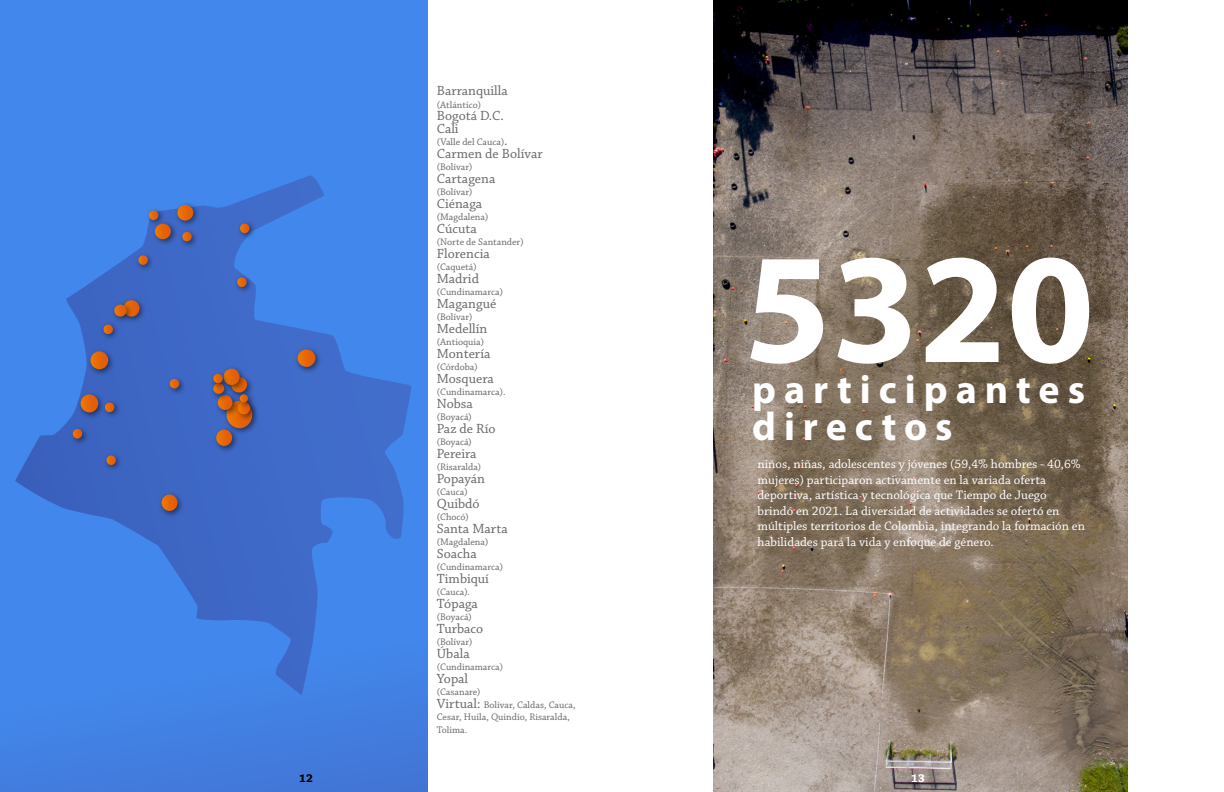
<style>
.page{position:relative;width:1224px;height:792px;background:#fff}
.page>*{position:absolute;margin:0;border:0;box-sizing:border-box;transform-origin:0 0}
.t1{font:700 157.9px "Myriad Pro";color:#fff}
.t2{font:700 40px/37.2px "Myriad Pro";letter-spacing:.2em;color:#fff}
.t3{font:14px/12.5px "Chaparral Pro";color:#686868}
.t4{font:13px/15.6px "Chaparral Pro";color:#fff}
.t5{font:700 12px "Chaparral Pro";color:#000}
.t6{font:700 12px "Chaparral Pro";color:#fff}
.t7{font:10px/12.5px "Chaparral Pro";color:#686868}
.s1{font-size:14px}
</style>
<div class="page">
<img style="left:713px;top:0;width:414px;height:792px">
<div style="left:0;top:0;width:428px;height:792px;background:linear-gradient(to bottom,#428aef,#4283e6)"></div>
<svg style="left:15px;top:175px;width:397px;height:520px;background:#407adb"></svg>
<div style="left:223px;top:397px;width:37px;height:39px;background:#000;opacity:.52"></div>
<div style="left:234px;top:398px;width:24px;height:24px;background:#000;opacity:.52"></div>
<div style="left:228px;top:374px;width:26px;height:26px;background:#3f6ac6"></div>
<div style="left:236px;top:391px;width:20px;height:19px;background:#000;opacity:.52"></div>
<div style="left:87px;top:348px;width:29px;height:29px;background:#000;opacity:.52"></div>
<svg style="left:90px;top:351px;width:19px;height:19px"></svg>
<div style="left:294px;top:346px;width:29px;height:28px;background:#000;opacity:.52"></div>
<svg style="left:297px;top:349px;width:19px;height:18px"></svg>
<div style="left:120px;top:297px;width:27px;height:27px;background:#000;opacity:.52"></div>
<div style="left:158px;top:491px;width:27px;height:28px;background:#000;opacity:.52"></div>
<svg style="left:161px;top:495px;width:17px;height:16px"></svg>
<div style="left:213px;top:426px;width:27px;height:28px;background:#000;opacity:.52"></div>
<div style="left:220px;top:365px;width:27px;height:28px;background:#000;opacity:.52"></div>
<div style="left:210px;top:380px;width:22px;height:22px;background:#3e67c3"></div>
<div style="left:152px;top:220px;width:26px;height:27px;background:#000;opacity:.52"></div>
<div style="left:174px;top:201px;width:27px;height:27px;background:#000;opacity:.52"></div>
<svg style="left:177px;top:205px;width:17px;height:16px"></svg>
<div style="left:179px;top:228px;width:20px;height:21px;background:#000;opacity:.52"></div>
<svg style="left:182px;top:232px;width:10px;height:9px"></svg>
<div style="left:210px;top:370px;width:20px;height:21px;background:#3d66c2"></div>
<svg style="left:213px;top:369px;width:40px;height:77px;background:#865f5d"></svg>
<div style="left:111px;top:301px;width:23px;height:23px;background:#000;opacity:.52"></div>
<svg style="left:114px;top:300px;width:26px;height:17px"></svg>
<div style="left:100px;top:321px;width:20px;height:20px;background:#000;opacity:.52"></div>
<svg style="left:103px;top:325px;width:10px;height:9px"></svg>
<div style="left:166px;top:375px;width:21px;height:21px;background:#000;opacity:.52"></div>
<svg style="left:170px;top:379px;width:9px;height:10px"></svg>
<div style="left:103px;top:452px;width:20px;height:20px;background:#000;opacity:.52"></div>
<svg style="left:106px;top:455px;width:10px;height:10px"></svg>
<div style="left:69px;top:425px;width:21px;height:21px;background:#000;opacity:.52"></div>
<svg style="left:73px;top:429px;width:9px;height:10px"></svg>
<div style="left:236px;top:220px;width:21px;height:20px;background:#000;opacity:.52"></div>
<svg style="left:240px;top:224px;width:10px;height:9px"></svg>
<div style="left:234px;top:274px;width:20px;height:20px;background:#000;opacity:.52"></div>
<svg style="left:237px;top:277px;width:10px;height:10px"></svg>
<div style="left:101px;top:399px;width:21px;height:20px;background:#000;opacity:.52"></div>
<svg style="left:106px;top:403px;width:9px;height:9px"></svg>
<div style="left:77px;top:391px;width:29px;height:29px;background:#000;opacity:.52"></div>
<svg style="left:80px;top:394px;width:19px;height:19px"></svg>
<div style="left:135px;top:252px;width:20px;height:20px;background:#000;opacity:.52"></div>
<svg style="left:138px;top:255px;width:10px;height:10px"></svg>
<div style="left:145px;top:207px;width:21px;height:20px;background:#4186e9"></div>
<svg style="left:149px;top:210px;width:22px;height:30px"></svg>
<h3 class="t3" style="left:437px;top:85px;width:73px">Barranquilla</h3>
<p class="t7" style="left:437px;top:99px;width:46px">(Atlántico)</p>
<h3 class="t3" style="left:437px;top:110px;width:69px">Bogotá D.C.<br>Cali</h3>
<p class="t7" style="left:437px;top:136px;width:72px">(Valle del Cauca)<span class="s1">.</span></p>
<h3 class="t3" style="left:437px;top:148px;width:107px">Carmen de Bolívar</h3>
<p class="t7" style="left:437px;top:161px;width:37px">(Bolívar)</p>
<h3 class="t3" style="left:437px;top:173px;width:60px">Cartagena</h3>
<p class="t7" style="left:437px;top:186px;width:37px">(Bolívar)</p>
<h3 class="t3" style="left:437px;top:198px;width:47px">Ciénaga</h3>
<p class="t7" style="left:437px;top:211px;width:53px">(Magdalena)</p>
<h3 class="t3" style="left:437px;top:223px;width:42px">Cúcuta</h3>
<p class="t7" style="left:437px;top:236px;width:88px">(Norte de Santander)</p>
<h3 class="t3" style="left:437px;top:248px;width:55px">Florencia</h3>
<p class="t7" style="left:437px;top:261px;width:41px">(Caquetá)</p>
<h3 class="t3" style="left:437px;top:273px;width:44px">Madrid</h3>
<p class="t7" style="left:437px;top:286px;width:68px">(Cundinamarca)</p>
<h3 class="t3" style="left:437px;top:298px;width:61px">Magangué</h3>
<p class="t7" style="left:437px;top:311px;width:37px">(Bolívar)</p>
<h3 class="t3" style="left:437px;top:323px;width:52px">Medellín</h3>
<p class="t7" style="left:437px;top:336px;width:49px">(Antioquia)</p>
<h3 class="t3" style="left:437px;top:348px;width:55px">Montería</h3>
<p class="t7" style="left:437px;top:361px;width:42px">(Córdoba)</p>
<h3 class="t3" style="left:437px;top:373px;width:58px">Mosquera</h3>
<p class="t7" style="left:437px;top:386px;width:70px">(Cundinamarca).</p>
<h3 class="t3" style="left:437px;top:398px;width:38px">Nobsa</h3>
<p class="t7" style="left:437px;top:411px;width:37px">(Boyacá)</p>
<h3 class="t3" style="left:437px;top:423px;width:60px">Paz de Río</h3>
<p class="t7" style="left:437px;top:436px;width:37px">(Boyacá)</p>
<h3 class="t3" style="left:437px;top:448px;width:41px">Pereira</h3>
<p class="t7" style="left:437px;top:461px;width:46px">(Risaralda)</p>
<h3 class="t3" style="left:437px;top:473px;width:50px">Popayán</h3>
<p class="t7" style="left:437px;top:486px;width:32px">(Cauca)</p>
<h3 class="t3" style="left:437px;top:498px;width:44px">Quibdó</h3>
<p class="t7" style="left:437px;top:511px;width:34px">(Chocó)</p>
<h3 class="t3" style="left:437px;top:523px;width:73px">Santa Marta</h3>
<p class="t7" style="left:437px;top:536px;width:53px">(Magdalena)</p>
<h3 class="t3" style="left:437px;top:548px;width:41px">Soacha</h3>
<p class="t7" style="left:437px;top:561px;width:68px">(Cundinamarca)</p>
<h3 class="t3" style="left:437px;top:573px;width:54px">Timbiquí</h3>
<p class="t7" style="left:437px;top:586px;width:35px">(Cauca).</p>
<h3 class="t3" style="left:437px;top:598px;width:43px">Tópaga</h3>
<p class="t7" style="left:437px;top:611px;width:37px">(Boyacá)</p>
<h3 class="t3" style="left:437px;top:623px;width:48px">Turbaco</h3>
<p class="t7" style="left:437px;top:636px;width:37px">(Bolívar)</p>
<h3 class="t3" style="left:437px;top:648px;width:34px">Úbala</h3>
<p class="t7" style="left:437px;top:661px;width:68px">(Cundinamarca)</p>
<h3 class="t3" style="left:437px;top:673px;width:33px">Yopal</h3>
<p class="t7" style="left:437px;top:686px;width:140px">(Casanare)<br><span class="s1">Virtual:</span> Bolívar, Caldas, Cauca,<br>Cesar, Huila, Quindío, Risaralda,<br>Tolima.</p>
<h1 class="t1" style="left:744px;top:206px;width:352px">5320</h1>
<h2 class="t2" style="left:752px;top:369px;width:334px">participantes directos</h2>
<p class="t4" style="left:758px;top:457px;width:329px">niños, niñas, adolescentes y jóvenes (59,4% hombres - 40,6% mujeres) participaron activamente en la variada oferta deportiva, artística y tecnológica que Tiempo de Juego brindó en 2021. La diversidad de actividades se ofertó en múltiples territorios de Colombia, integrando la formación en habilidades para la vida y enfoque de género.</p>
<p class="t5" style="left:299px;top:771px;width:15px">12</p>
<p class="t6" style="left:911px;top:771px;width:15px">13</p>
</div>
